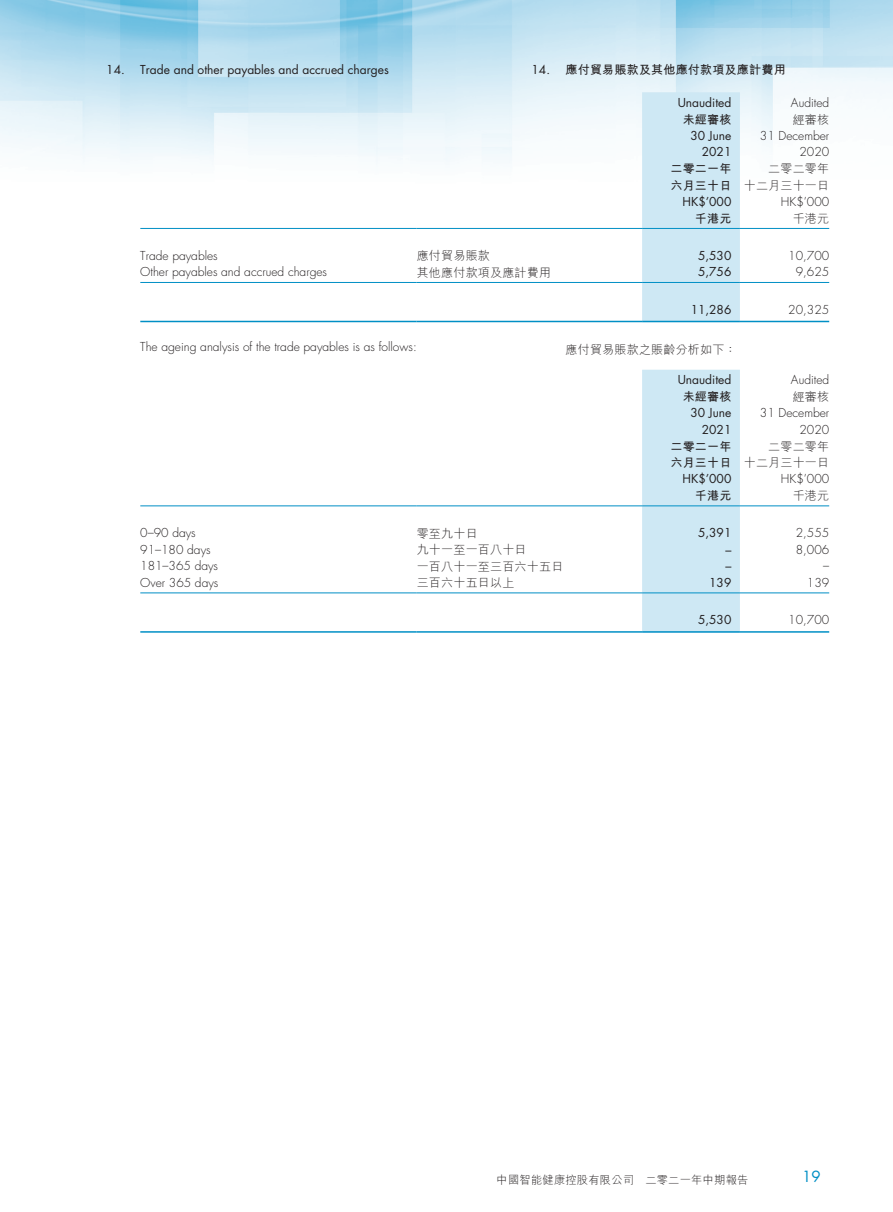
<style>
.page{position:relative;width:893px;height:1212px;background:#fff}
.page>*{position:absolute;margin:0;border:0;box-sizing:border-box;transform-origin:0 0}
.t1{font:15px "Futura Std";color:#008fc5}
._51_N_Table_txt{font:300 12px "Futura Std";color:#231f20}
._51_N_Table_txt-2{font:300 12px "M Hei HK";letter-spacing:.02em;color:#231f20}
._51_N_Table_txt-3{font:12px "Futura Std";color:#231f20}
._06_Notes_E{font:300 12px "Futura Std";color:#231f20}
._07_NH1_E{font:12px "Futura Std";color:#231f20}
._51_N_Table_txt-4{font:700 12px "M Hei HK";letter-spacing:.02em;color:#231f20}
._007_NH1_C{font:700 12px "M Hei HK";letter-spacing:.02em;color:#231f20}
._006_Notes_C{font:300 12px "M Hei HK";letter-spacing:.02em;color:#231f20}
.t2{font:300 11.25px "M Hei HK";letter-spacing:.02em;color:#231f20}
.s1{font-family:"Futura Std";font-weight:400}
</style>
<div class="page">
<img style="left:0;top:0;width:893px;height:323px">
<div style="left:642px;top:92px;width:98px;height:229px;background:#cee8f4"></div>
<hr style="left:140px;top:228px;width:277px;height:1px;background:#008fc5">
<hr style="left:417px;top:228px;width:225px;height:1px;background:#008fc5">
<hr style="left:642px;top:228px;width:98px;height:1px;background:#008fc5">
<hr style="left:740px;top:228px;width:89px;height:1px;background:#008fc5">
<hr style="left:140px;top:282px;width:277px;height:1px;background:#008fc5">
<hr style="left:417px;top:282px;width:225px;height:1px;background:#008fc5">
<hr style="left:642px;top:282px;width:98px;height:1px;background:#008fc5">
<hr style="left:740px;top:282px;width:89px;height:1px;background:#008fc5">
<hr style="left:140px;top:321px;width:277px;height:1px;background:#008fc5">
<hr style="left:417px;top:321px;width:225px;height:1px;background:#008fc5">
<hr style="left:642px;top:321px;width:98px;height:1px;background:#008fc5">
<hr style="left:740px;top:321px;width:89px;height:1px;background:#008fc5">
<div style="left:642px;top:370px;width:98px;height:261px;background:#cee8f4"></div>
<hr style="left:140px;top:505px;width:277px;height:1px;background:#008fc5">
<hr style="left:417px;top:505px;width:225px;height:1px;background:#008fc5">
<hr style="left:642px;top:505px;width:98px;height:1px;background:#008fc5">
<hr style="left:740px;top:505px;width:89px;height:1px;background:#008fc5">
<hr style="left:140px;top:592px;width:277px;height:1px;background:#008fc5">
<hr style="left:417px;top:592px;width:225px;height:1px;background:#008fc5">
<hr style="left:642px;top:592px;width:98px;height:1px;background:#008fc5">
<hr style="left:740px;top:592px;width:89px;height:1px;background:#008fc5">
<hr style="left:140px;top:631px;width:277px;height:2px;background:#008fc5">
<hr style="left:417px;top:631px;width:225px;height:2px;background:#008fc5">
<hr style="left:642px;top:631px;width:98px;height:2px;background:#008fc5">
<hr style="left:740px;top:631px;width:89px;height:2px;background:#008fc5">
<p class="_07_NH1_E" style="left:106px;top:62px;width:284px">14. Trade and other payables and accrued charges</p>
<p class="_007_NH1_C" style="left:531px;top:61px;width:256px"><span class="s1">14.</span> 應付貿易賬款及其他應付款項及應計費用</p>
<p class="_51_N_Table_txt-3" style="left:678px;top:95px;width:55px">Unaudited</p>
<p class="_51_N_Table_txt" style="left:791px;top:95px;width:40px">Audited</p>
<p class="_51_N_Table_txt-4" style="left:683px;top:111px;width:50px">未經審核</p>
<p class="_51_N_Table_txt-2" style="left:793px;top:113px;width:38px">經審核</p>
<p class="_51_N_Table_txt-3" style="left:690px;top:128px;width:42px">30 June</p>
<p class="_51_N_Table_txt-3" style="left:702px;top:144px;width:31px">2021</p>
<p class="_51_N_Table_txt" style="left:760px;top:128px;width:71px">31 December</p>
<p class="_51_N_Table_txt" style="left:799px;top:145px;width:31px">2020</p>
<p class="_51_N_Table_txt-4" style="left:670px;top:160px;width:62px">二零二一年</p>
<p class="_51_N_Table_txt-4" style="left:670px;top:177px;width:62px">六月三十日</p>
<p class="_51_N_Table_txt-2" style="left:768px;top:163px;width:62px">二零二零年</p>
<p class="_51_N_Table_txt-2" style="left:744px;top:179px;width:87px">十二月三十一日</p>
<p class="_51_N_Table_txt-3" style="left:682px;top:194px;width:50px">HK$’000</p>
<p class="_51_N_Table_txt" style="left:781px;top:194px;width:50px">HK$’000</p>
<p class="_51_N_Table_txt-4" style="left:695px;top:210px;width:38px">千港元</p>
<p class="_51_N_Table_txt-2" style="left:793px;top:212px;width:38px">千港元</p>
<p class="_51_N_Table_txt" style="left:140px;top:248px;width:79px">Trade payables</p>
<p class="_51_N_Table_txt-2" style="left:417px;top:250px;width:75px">應付貿易賬款</p>
<p class="_51_N_Table_txt-3" style="left:698px;top:248px;width:35px">5,530</p>
<p class="_51_N_Table_txt" style="left:788px;top:248px;width:42px">10,700</p>
<p class="_51_N_Table_txt" style="left:140px;top:265px;width:188px">Other payables and accrued charges</p>
<p class="_51_N_Table_txt-2" style="left:417px;top:266px;width:136px">其他應付款項及應計費用</p>
<p class="_51_N_Table_txt-3" style="left:698px;top:264px;width:35px">5,756</p>
<p class="_51_N_Table_txt" style="left:796px;top:265px;width:35px">9,625</p>
<p class="_51_N_Table_txt-3" style="left:691px;top:302px;width:42px">11,286</p>
<p class="_51_N_Table_txt" style="left:788px;top:302px;width:42px">20,325</p>
<p class="_06_Notes_E" style="left:140px;top:339px;width:278px">The ageing analysis of the trade payables is as follows:</p>
<p class="_51_N_Table_txt-3" style="left:678px;top:372px;width:55px">Unaudited</p>
<p class="_51_N_Table_txt" style="left:791px;top:372px;width:40px">Audited</p>
<p class="_51_N_Table_txt-4" style="left:683px;top:388px;width:50px">未經審核</p>
<p class="_51_N_Table_txt-2" style="left:793px;top:391px;width:38px">經審核</p>
<p class="_51_N_Table_txt-3" style="left:690px;top:405px;width:42px">30 June</p>
<p class="_51_N_Table_txt-3" style="left:702px;top:422px;width:31px">2021</p>
<p class="_006_Notes_C" style="left:565px;top:343px;width:172px">應付貿易賬款之賬齡分析如下：</p>
<p class="_51_N_Table_txt" style="left:760px;top:405px;width:71px">31 December</p>
<p class="_51_N_Table_txt" style="left:799px;top:422px;width:31px">2020</p>
<p class="_51_N_Table_txt-4" style="left:670px;top:437px;width:62px">二零二一年</p>
<p class="_51_N_Table_txt-4" style="left:670px;top:454px;width:62px">六月三十日</p>
<p class="_51_N_Table_txt-2" style="left:768px;top:440px;width:62px">二零二零年</p>
<p class="_51_N_Table_txt-2" style="left:744px;top:457px;width:87px">十二月三十一日</p>
<p class="_51_N_Table_txt-3" style="left:682px;top:471px;width:50px">HK$’000</p>
<p class="_51_N_Table_txt" style="left:781px;top:471px;width:50px">HK$’000</p>
<p class="_51_N_Table_txt-4" style="left:695px;top:487px;width:38px">千港元</p>
<p class="_51_N_Table_txt-2" style="left:793px;top:490px;width:38px">千港元</p>
<p class="_51_N_Table_txt" style="left:140px;top:525px;width:57px">0–90 days</p>
<p class="_51_N_Table_txt-2" style="left:417px;top:527px;width:62px">零至九十日</p>
<p class="_51_N_Table_txt-3" style="left:698px;top:525px;width:35px">5,391</p>
<p class="_51_N_Table_txt" style="left:796px;top:525px;width:35px">2,555</p>
<p class="_51_N_Table_txt" style="left:140px;top:542px;width:72px">91–180 days</p>
<p class="_51_N_Table_txt-2" style="left:417px;top:544px;width:111px">九十一至一百八十日</p>
<p class="_51_N_Table_txt-3" style="left:725px;top:542px;width:7px">–</p>
<p class="_51_N_Table_txt" style="left:796px;top:542px;width:35px">8,006</p>
<p class="_51_N_Table_txt" style="left:140px;top:558px;width:79px">181–365 days</p>
<p class="_51_N_Table_txt-2" style="left:417px;top:560px;width:148px">一百八十一至三百六十五日</p>
<p class="_51_N_Table_txt-3" style="left:725px;top:558px;width:7px">–</p>
<p class="_51_N_Table_txt" style="left:823px;top:558px;width:7px">–</p>
<p class="_51_N_Table_txt" style="left:140px;top:575px;width:80px">Over 365 days</p>
<p class="_51_N_Table_txt-2" style="left:417px;top:577px;width:99px">三百六十五日以上</p>
<p class="_51_N_Table_txt-3" style="left:709px;top:575px;width:24px">139</p>
<p class="_51_N_Table_txt" style="left:807px;top:575px;width:24px">139</p>
<p class="_51_N_Table_txt-3" style="left:698px;top:612px;width:35px">5,530</p>
<p class="_51_N_Table_txt" style="left:788px;top:612px;width:42px">10,700</p>
<p class="t2" style="left:497px;top:1174px;width:253px">中國智能健康控股有限公司 二零二一年中期報告</p>
<p class="t1" style="left:802px;top:1167px;width:20px">19</p>
</div>
